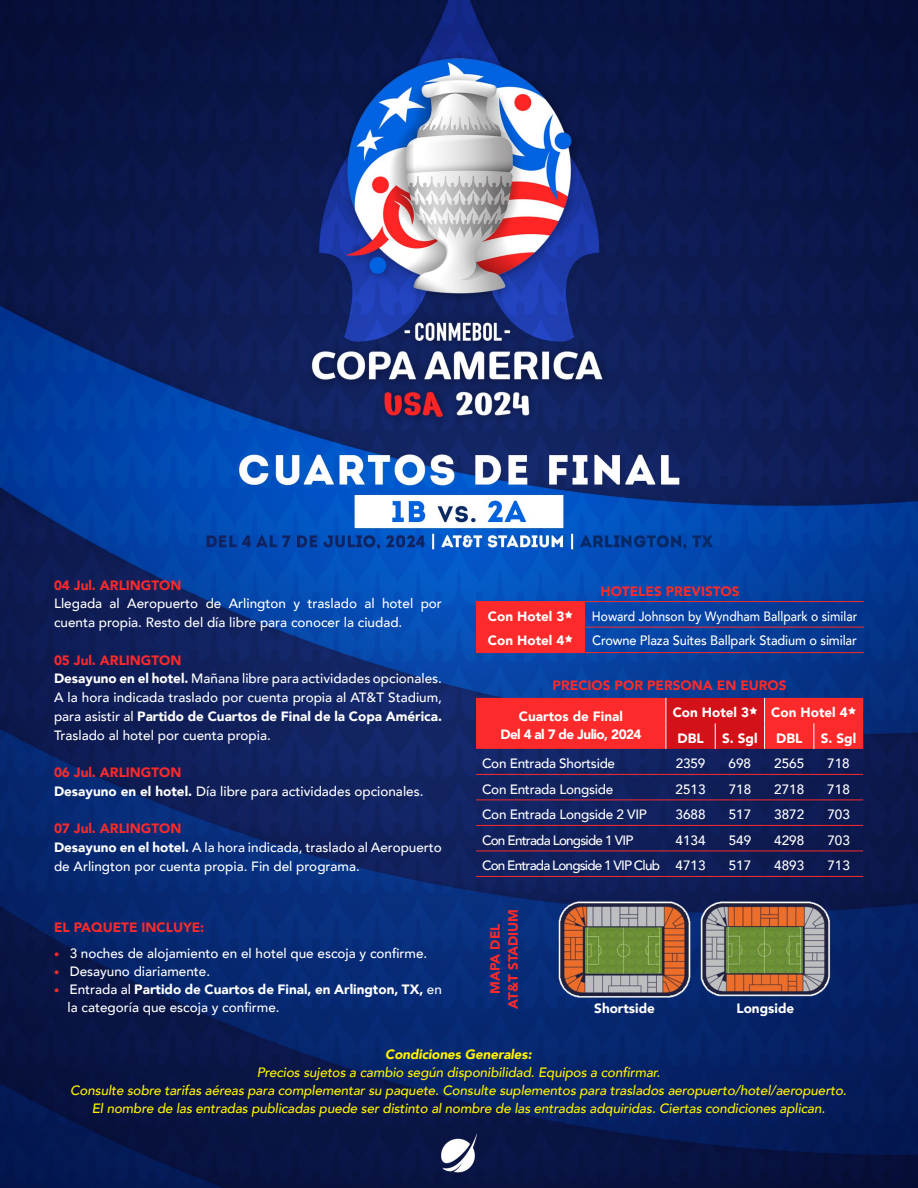
<style>
.page{position:relative;width:918px;height:1188px;background:#fff}
.page>*{position:absolute;margin:0;border:0;box-sizing:border-box;transform-origin:0 0}
.t1{font:500 13.5px/18.8px "Avenir";color:#fff}
.t2{font:italic 500 13.5px/18px "Avenir";letter-spacing:-.01em;color:#fff200;text-align:center}
.t3{font:900 13.5px/18px "Avenir";color:#fc2a2a;text-align:center}
.t4{font:900 13.5px/25.5px "Avenir";color:#fff}
.t5{font:500 13.5px "Avenir";letter-spacing:-.02em;color:#fff}
.t6{font:500 13.5px "Avenir";letter-spacing:-.06em;color:#fff}
.t7{font:500 13.5px "Avenir";color:#fff;scale:.95 1}
.t8{font:500 13.5px "Avenir";color:#fff;scale:.9 1}
.t9{font:900 13.5px/18px "Avenir";letter-spacing:-.02em;color:#fff;text-align:center}
.t10{font:italic 900 13.5px "Avenir";letter-spacing:-.01em;color:#fff200}
.s1{font-weight:900;color:#fc2a2a}
.s2{font-weight:900}
.s3{font-size:10.5px;color:#fc2a2a}
</style>
<div class="page">
<img style="left:0;top:0;width:918px;height:1188px">
<div style="left:476px;top:602px;width:109px;height:50px;background:#fc2a2a"></div>
<hr style="left:476px;top:601px;width:109px;height:1px;background:#fc2a2a">
<hr style="left:585px;top:601px;width:279px;height:1px;background:#fc2a2a">
<hr style="left:476px;top:627px;width:109px;height:1px;background:#fc2a2a">
<hr style="left:585px;top:627px;width:279px;height:1px;background:#fc2a2a">
<hr style="left:476px;top:652px;width:109px;height:1px;background:#fc2a2a">
<hr style="left:585px;top:652px;width:279px;height:1px;background:#fc2a2a">
<svg style="left:476px;top:698px;width:387px;height:51px;background:#f02527"></svg>
<hr style="left:476px;top:774px;width:190px;height:1px;background:#fc2a2a">
<hr style="left:666px;top:774px;width:49px;height:1px;background:#fc2a2a">
<hr style="left:715px;top:774px;width:50px;height:1px;background:#fc2a2a">
<hr style="left:765px;top:774px;width:49px;height:1px;background:#fc2a2a">
<hr style="left:814px;top:774px;width:49px;height:1px;background:#fc2a2a">
<hr style="left:476px;top:800px;width:190px;height:1px;background:#fc2a2a">
<hr style="left:666px;top:800px;width:49px;height:1px;background:#fc2a2a">
<hr style="left:715px;top:800px;width:50px;height:1px;background:#fc2a2a">
<hr style="left:765px;top:800px;width:49px;height:1px;background:#fc2a2a">
<hr style="left:814px;top:800px;width:49px;height:1px;background:#fc2a2a">
<hr style="left:476px;top:825px;width:190px;height:1px;background:#fc2a2a">
<hr style="left:666px;top:825px;width:49px;height:1px;background:#fc2a2a">
<hr style="left:715px;top:825px;width:50px;height:1px;background:#fc2a2a">
<hr style="left:765px;top:825px;width:49px;height:1px;background:#fc2a2a">
<hr style="left:814px;top:825px;width:49px;height:1px;background:#fc2a2a">
<hr style="left:476px;top:851px;width:190px;height:1px;background:#fc2a2a">
<hr style="left:666px;top:851px;width:49px;height:1px;background:#fc2a2a">
<hr style="left:715px;top:851px;width:50px;height:1px;background:#fc2a2a">
<hr style="left:765px;top:851px;width:49px;height:1px;background:#fc2a2a">
<hr style="left:814px;top:851px;width:49px;height:1px;background:#fc2a2a">
<hr style="left:476px;top:876px;width:190px;height:1px;background:#fc2a2a">
<hr style="left:666px;top:876px;width:49px;height:1px;background:#fc2a2a">
<hr style="left:715px;top:876px;width:50px;height:1px;background:#fc2a2a">
<hr style="left:765px;top:876px;width:49px;height:1px;background:#fc2a2a">
<hr style="left:814px;top:876px;width:49px;height:1px;background:#fc2a2a">
<p class="t3" style="left:54px;top:576px;width:129px">04 Jul. ARLINGTON</p>
<p class="t1" style="left:54px;top:594px;width:389px">Llegada al Aeropuerto de Arlington y traslado al hotel por cuenta propia. Resto del día libre para conocer la ciudad.</p>
<p class="t1" style="left:54px;top:650px;width:390px"><span class="s1">05 Jul. ARLINGTON<br></span><span class="s2">Desayuno en el hotel.</span> Mañana libre para actividades opcionales.<br>A la hora indicada traslado por cuenta propia al AT&amp;T Stadium, para asistir al <span class="s2">Partido de Cuartos de Final de la Copa América.<br></span>Traslado al hotel por cuenta propia.</p>
<p class="t1" style="left:54px;top:762px;width:371px"><span class="s1">06 Jul. ARLINGTON<br></span><span class="s2">Desayuno en el hotel.</span> Día libre para actividades opcionales.</p>
<p class="t1" style="left:54px;top:819px;width:390px"><span class="s1">07 Jul. ARLINGTON<br></span><span class="s2">Desayuno en el hotel.</span> A la hora indicada, traslado al Aeropuerto de Arlington por cuenta propia. Fin del programa.</p>
<p class="t3" style="left:54px;top:918px;width:152px">EL PAQUETE INCLUYE:</p>
<p class="t1" style="left:54px;top:943px;width:375px"><span class="s3">•</span> 3 noches de alojamiento en el hotel que escoja y confirme.</p>
<p class="t1" style="left:54px;top:961px;width:158px"><span class="s3">•</span> Desayuno diariamente.</p>
<p class="t1" style="left:67px;top:979px;width:376px;line-height:18px;text-indent:-13px"><span class="s3">•</span> Entrada al <span class="s2">Partido de Cuartos de Final, en Arlington, TX,</span> en la categoría que escoja y confirme.</p>
<p class="t3" style="left:601px;top:582px;width:140px">HOTELES PREVISTOS</p>
<p class="t4" style="left:488px;top:603px;width:87px">Con Hotel 3<sup>A</sup></p>
<p class="t8" style="left:592px;top:605px;width:296px">Howard Johnson by Wyndham Ballpark o similar</p>
<p class="t4" style="left:488px;top:627px;width:87px">Con Hotel 4<sup>A</sup></p>
<p class="t7" style="left:592px;top:629px;width:280px">Crowne Plaza Suites Ballpark Stadium o similar</p>
<p class="t3" style="left:553px;top:676px;width:235px">PRECIOS POR PERSONA EN EUROS</p>
<p class="t9" style="left:500px;top:707px;width:143px">Cuartos de Final<br>Del 4 al 7 de Julio, 2024</p>
<p class="t4" style="left:677px;top:700px;width:180px;text-indent:-5px">Con Hotel 3<sup>A</sup> Con Hotel 4<sup>A<br></sup>DBL</p>
<p class="t4" style="left:722px;top:725px;width:37px">S. Sgl</p>
<p class="t4" style="left:776px;top:725px;width:28px">DBL</p>
<p class="t4" style="left:821px;top:725px;width:37px">S. Sgl</p>
<p class="t5" style="left:482px;top:752px;width:135px">Con Entrada Shortside</p>
<p class="t1" style="left:676px;top:754px;width:31px">2359</p>
<p class="t1" style="left:729px;top:754px;width:24px">698</p>
<p class="t1" style="left:774px;top:754px;width:32px">2565</p>
<p class="t1" style="left:827px;top:754px;width:24px">718</p>
<p class="t5" style="left:482px;top:778px;width:133px">Con Entrada Longside</p>
<p class="t1" style="left:676px;top:779px;width:32px">2513</p>
<p class="t1" style="left:729px;top:779px;width:24px">718</p>
<p class="t1" style="left:774px;top:779px;width:32px">2718</p>
<p class="t1" style="left:827px;top:779px;width:24px">718</p>
<p class="t5" style="left:482px;top:803px;width:166px">Con Entrada Longside 2 VIP</p>
<p class="t1" style="left:676px;top:805px;width:32px">3688</p>
<p class="t1" style="left:729px;top:805px;width:24px">517</p>
<p class="t1" style="left:774px;top:805px;width:32px">3872</p>
<p class="t1" style="left:827px;top:805px;width:24px">703</p>
<p class="t6" style="left:482px;top:829px;width:153px">Con Entrada Longside 1 VIP</p>
<p class="t1" style="left:676px;top:830px;width:32px">4134</p>
<p class="t1" style="left:729px;top:830px;width:24px">549</p>
<p class="t1" style="left:774px;top:830px;width:32px">4298</p>
<p class="t1" style="left:827px;top:830px;width:24px">703</p>
<p class="t6" style="left:482px;top:854px;width:225px">Con Entrada Longside 1 VIP Club 4713</p>
<p class="t1" style="left:729px;top:856px;width:24px">517</p>
<p class="t1" style="left:774px;top:856px;width:32px">4893</p>
<p class="t1" style="left:827px;top:856px;width:24px">713</p>
<p class="t3" style="left:486px;top:1009px;width:101px;rotate:-90deg">MAPA DEL<br>AT&amp;T STADIUM</p>
<p class="t4" style="left:594px;top:995px;width:62px">Shortside</p>
<p class="t4" style="left:737px;top:995px;width:59px">Longside</p>
<p class="t10" style="left:385px;top:1044px;width:148px">Condiciones Generales:</p>
<p class="t2" style="left:70px;top:1064px;width:778px">Precios sujetos a cambio según disponibilidad. Equipos a confirmar.<br>Consulte sobre tarifas aéreas para complementar su paquete. Consulte suplementos para traslados aeropuerto/hotel/aeropuerto.<br>El nombre de las entradas publicadas puede ser distinto al nombre de las entradas adquiridas. Ciertas condiciones aplican.</p>
</div>
